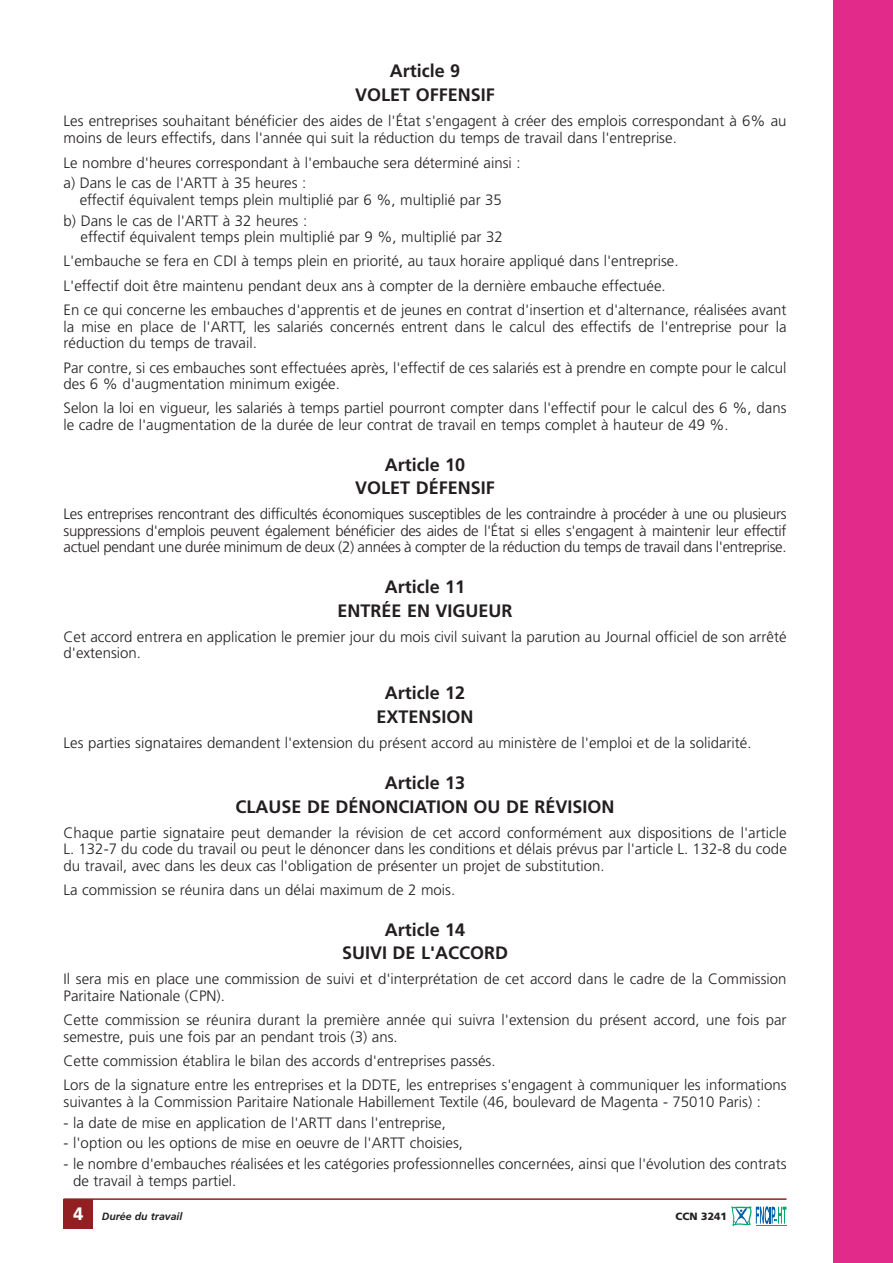
<style>
.page{position:relative;width:893px;height:1263px;background:#fff}
.page>*{position:absolute;margin:0;border:0;box-sizing:border-box;transform-origin:0 0}
.t1{font:700 18px/23.7px "Frutiger";color:#231f20;text-align:center}
.t2{font:900 18px "Frutiger";color:#fff;scale:.9 1}
.t3{font:300 15px/16.5px "Frutiger";color:#231f20}
.t4{font:italic 700 10.5px "Frutiger";color:#231f20}
.t5{font:900 10.5px "Frutiger";color:#231f20}
</style>
<div class="page">
<div style="left:833px;top:0;width:59px;height:1263px;background:#e22a8a"></div>
<div style="left:64px;top:1199px;width:29px;height:30px;background:#922023"></div>
<hr style="left:64px;top:1198px;width:722px;height:2px;background:#922023">
<svg style="left:731px;top:1206px;width:55px;height:20px"></svg>
<hr style="left:756px;top:1225px;width:30px;height:1px;background:#00ab66">
<p class="t1" style="left:355px;top:61px;width:141px">Article 9<br>VOLET OFFENSIF</p>
<p class="t3" style="left:64px;top:114px;width:724px">Les entreprises souhaitant bénéficier des aides de l'État s'engagent à créer des emplois correspondant à 6% au moins de leurs effectifs, dans l'année qui suit la réduction du temps de travail dans l'entreprise.</p>
<p class="t3" style="left:64px;top:153px;width:459px;line-height:20.7px">Le nombre d'heures correspondant à l'embauche sera déterminé ainsi : a) Dans le cas de l'ARTT à 35 heures :</p>
<p class="t3" style="left:64px;top:190px;width:440px;line-height:20.7px;text-indent:16px">effectif équivalent temps plein multiplié par 6 %, multiplié par 35 b) Dans le cas de l'ARTT à 32 heures :</p>
<p class="t3" style="left:64px;top:226px;width:724px;line-height:24.3px;text-indent:17px">effectif équivalent temps plein multiplié par 9 %, multiplié par 32<br>L'embauche se fera en CDI à temps plein en priorité, au taux horaire appliqué dans l'entreprise.<br>L'effectif doit être maintenu pendant deux ans à compter de la dernière embauche effectuée.<br>En ce qui concerne les embauches d'apprentis et de jeunes en contrat d'insertion et d'alternance, réalisées avant</p>
<p class="t3" style="left:64px;top:319px;width:724px">la mise en place de l'ARTT, les salariés concernés entrent dans le calcul des effectifs de l'entreprise pour la réduction du temps de travail.</p>
<p class="t3" style="left:64px;top:360px;width:724px">Par contre, si ces embauches sont effectuées après, l'effectif de ces salariés est à prendre en compte pour le calcul des 6 % d'augmentation minimum exigée.</p>
<p class="t3" style="left:64px;top:401px;width:724px">Selon la loi en vigueur, les salariés à temps partiel pourront compter dans l'effectif pour le calcul des 6 %, dans le cadre de l'augmentation de la durée de leur contrat de travail en temps complet à hauteur de 49 %.</p>
<p class="t1" style="left:355px;top:454px;width:141px">Article 10<br>VOLET DÉFENSIF</p>
<p class="t3" style="left:64px;top:507px;width:724px;text-align:justify">Les entreprises rencontrant des difficultés économiques susceptibles de les contraindre à procéder à une ou plusieurs suppressions d'emplois peuvent également bénéficier des aides de l'État si elles s'engagent à maintenir leur effectif actuel pendant une durée minimum de deux (2) années à compter de la réduction du temps de travail dans l'entreprise.</p>
<p class="t1" style="left:337px;top:577px;width:177px">Article 11<br>ENTRÉE EN VIGUEUR</p>
<p class="t3" style="left:64px;top:630px;width:724px">Cet accord entrera en application le premier jour du mois civil suivant la parution au Journal officiel de son arrêté d'extension.</p>
<p class="t1" style="left:376px;top:683px;width:99px">Article 12<br>EXTENSION</p>
<p class="t3" style="left:64px;top:736px;width:689px">Les parties signataires demandent l'extension du présent accord au ministère de l'emploi et de la solidarité.</p>
<p class="t1" style="left:235px;top:772px;width:381px">Article 13<br>CLAUSE DE DÉNONCIATION OU DE RÉVISION</p>
<p class="t3" style="left:64px;top:825px;width:725px;text-align:justify">Chaque partie signataire peut demander la révision de cet accord conformément aux dispositions de l'article L. 132-7 du code du travail ou peut le dénoncer dans les conditions et délais prévus par l'article L. 132-8 du code du travail, avec dans les deux cas l'obligation de présenter un projet de substitution.</p>
<p class="t3" style="left:64px;top:883px;width:393px">La commission se réunira dans un délai maximum de 2 mois.</p>
<p class="t1" style="left:342px;top:919px;width:167px">Article 14<br>SUIVI DE L'ACCORD</p>
<p class="t3" style="left:64px;top:972px;width:724px">Il sera mis en place une commission de suivi et d'interprétation de cet accord dans le cadre de la Commission<br>Paritaire Nationale (CPN).</p>
<p class="t3" style="left:64px;top:1013px;width:724px">Cette commission se réunira durant la première année qui suivra l'extension du présent accord, une fois par semestre, puis une fois par an pendant trois (3) ans.</p>
<p class="t3" style="left:64px;top:1050px;width:724px;line-height:24.3px">Cette commission établira le bilan des accords d'entreprises passés.<br>Lors de la signature entre les entreprises et la DDTE, les entreprises s'engagent à communiquer les informations</p>
<p class="t3" style="left:64px;top:1095px;width:699px">suivantes à la Commission Paritaire Nationale Habillement Textile (46, boulevard de Magenta - 75010 Paris) :</p>
<p class="t3" style="left:64px;top:1115px;width:384px">- la date de mise en application de l'ARTT dans l'entreprise,</p>
<p class="t3" style="left:64px;top:1136px;width:401px">- l'option ou les options de mise en oeuvre de l'ARTT choisies,</p>
<p class="t3" style="left:73px;top:1157px;width:715px;text-indent:-10px">- le nombre d'embauches réalisées et les catégories professionnelles concernées, ainsi que l'évolution des contrats de travail à temps partiel.</p>
<p class="t2" style="left:74px;top:1207px;width:13px">4</p>
<p class="t4" style="left:102px;top:1212px;width:82px">Durée du travail</p>
<p class="t5" style="left:675px;top:1212px;width:53px">CCN 3241</p>
</div>
